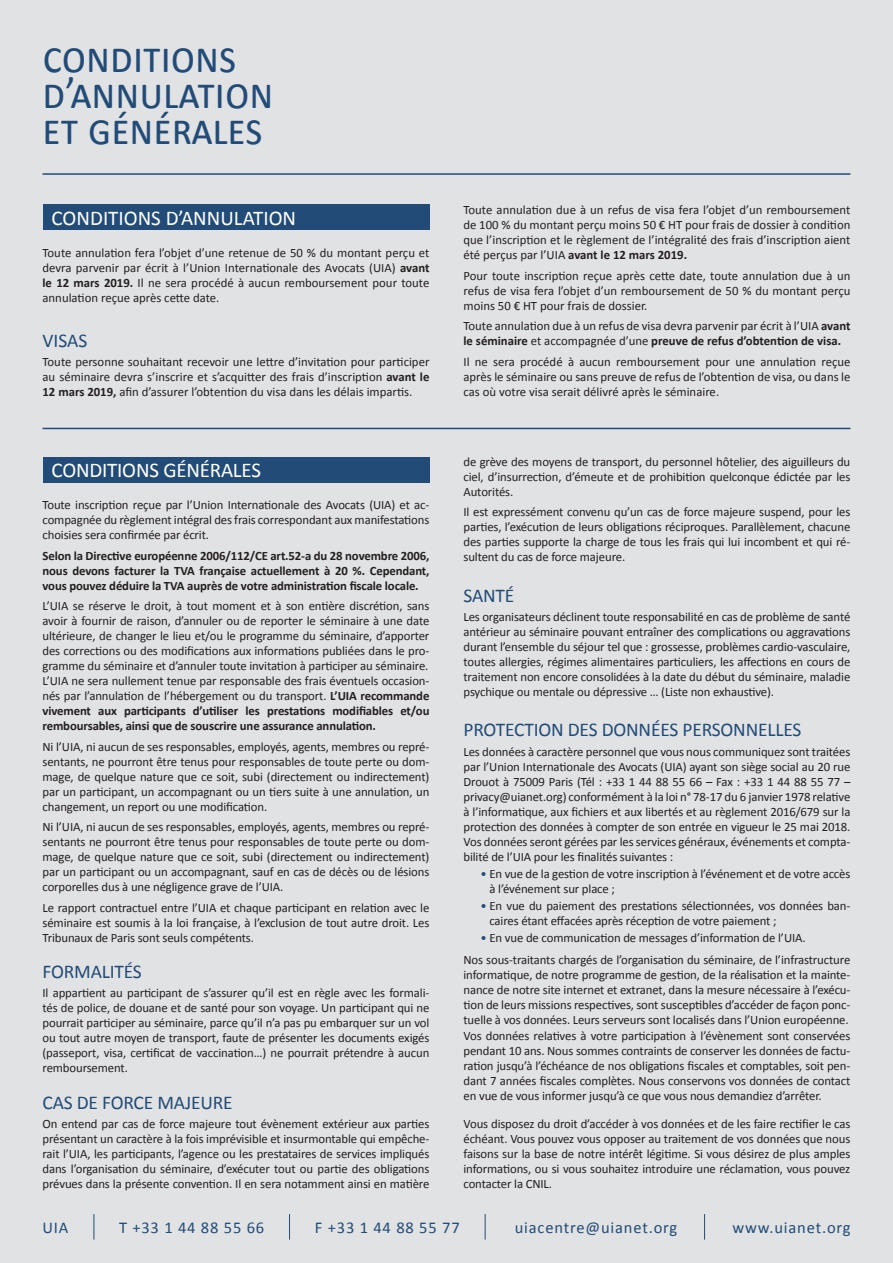
<style>
.page{position:relative;width:893px;height:1263px;background:#e1e2e4}
.page>*{position:absolute;margin:0;border:0;box-sizing:border-box;transform-origin:0 0}
.t1{font:45px/36px "Calibri";color:#224c77;scale:.93 1}
.t2{font:21px "Calibri";letter-spacing:-.01em;color:#fff}
.t3{font:19.5px "Calibri";letter-spacing:-.01em;color:#224c77}
.t4{font:16.5px "Calibri";letter-spacing:.05em;color:#224c77}
.t5{font:12.75px/15px "Calibri";letter-spacing:-.01em;color:#231f20;text-align:justify}
.t6{font:700 12.75px/15px "Calibri";letter-spacing:-.01em;color:#231f20;text-align:justify}
.s1{font-weight:700}
.s2{color:#224c77}
</style>
<div class="page">
<div style="left:43px;top:204px;width:386px;height:26px;background:#224c77"></div>
<svg style="left:94px;top:1214px;width:1px;height:25px"></svg>
<svg style="left:289px;top:1214px;width:1px;height:25px"></svg>
<svg style="left:485px;top:1214px;width:1px;height:25px"></svg>
<svg style="left:704px;top:1214px;width:1px;height:25px"></svg>
<hr style="left:43px;top:428px;width:807px;height:1px;background:#224c77">
<hr style="left:43px;top:173px;width:807px;height:2px;background:#224c77">
<div style="left:43px;top:457px;width:386px;height:26px;background:#224c77"></div>
<h1 class="t1" style="left:43px;top:37px;width:250px">conditions d’annulation et générales</h1>
<h2 class="t2" style="left:52px;top:205px;width:246px">CONDITIONS D’ANNULATION</h2>
<p class="t5" style="left:43px;top:245px;width:388px">Toute annulation fera l’objet d’une retenue de 50 % du montant perçu et devra parvenir par écrit à l’Union Internationale des Avocats (UIA) <span class="s1">avant le 12 mars 2019.</span> Il ne sera procédé à aucun remboursement pour toute annulation reçue après cette date.</p>
<h3 class="t3" style="left:43px;top:329px;width:47px">VISAS</h3>
<p class="t5" style="left:43px;top:354px;width:388px">Toute personne souhaitant recevoir une lettre d’invitation pour participer au séminaire devra s’inscrire et s’acquitter des frais d’inscription <span class="s1">avant le 12 mars 2019,</span> afin d’assurer l’obtention du visa dans les délais impartis.</p>
<h2 class="t2" style="left:52px;top:457px;width:211px">CONDITIONS GÉNÉRALES</h2>
<p class="t5" style="left:43px;top:497px;width:388px">Toute inscription reçue par l’Union Internationale des Avocats (UIA) et ac&shy;compagnée du règlement intégral des frais correspondant aux manifestations choisies sera confirmée par écrit.</p>
<p class="t6" style="left:43px;top:547px;width:388px">Selon la Directive européenne 2006/112/CE art.52-a du 28 novembre 2006, nous devons facturer la TVA française actuellement à 20 %. Cependant, vous pouvez déduire la TVA auprès de votre administration fiscale locale.</p>
<p class="t5" style="left:43px;top:598px;width:388px">L’UIA se réserve le droit, à tout moment et à son entière discrétion, sans avoir à fournir de raison, d’annuler ou de reporter le séminaire à une date ultérieure, de changer le lieu et/ou le programme du séminaire, d’apporter des corrections ou des modifications aux informations publiées dans le pro&shy;gramme du séminaire et d’annuler toute invitation à participer au séminaire.<br>L’UIA ne sera nullement tenue par responsable des frais éventuels occasion&shy;nés par l’annulation de l’hébergement ou du transport. <span class="s1">L’UIA recommande vivement aux participants d’utiliser les prestations modifiables et/ou remboursables, ainsi que de souscrire une assurance annulation.</span></p>
<p class="t5" style="left:43px;top:738px;width:388px">Ni l’UIA, ni aucun de ses responsables, employés, agents, membres ou repré&shy;sentants, ne pourront être tenus pour responsables de toute perte ou dom&shy;mage, de quelque nature que ce soit, subi (directement ou indirectement) par un participant, un accompagnant ou un tiers suite à une annulation, un changement, un report ou une modification.</p>
<p class="t5" style="left:43px;top:819px;width:388px">Ni l’UIA, ni aucun de ses responsables, employés, agents, membres ou repré&shy;sentants ne pourront être tenus pour responsables de toute perte ou dom&shy;mage, de quelque nature que ce soit, subi (directement ou indirectement) par un participant ou un accompagnant, sauf en cas de décès ou de lésions corporelles dus à une négligence grave de l’UIA.</p>
<p class="t5" style="left:43px;top:899px;width:388px">Le rapport contractuel entre l’UIA et chaque participant en relation avec le séminaire est soumis à la loi française, à l’exclusion de tout autre droit. Les Tribunaux de Paris sont seuls compétents.</p>
<h3 class="t3" style="left:43px;top:960px;width:101px">FORMALITÉS</h3>
<p class="t5" style="left:43px;top:985px;width:388px">Il appartient au participant de s’assurer qu’il est en règle avec les formali&shy;tés de police, de douane et de santé pour son voyage. Un participant qui ne pourrait participer au séminaire, parce qu’il n’a pas pu embarquer sur un vol ou tout autre moyen de transport, faute de présenter les documents exigés (passeport, visa, certificat de vaccination…) ne pourrait prétendre à aucun remboursement.</p>
<h3 class="t3" style="left:43px;top:1090px;width:192px">CAS DE FORCE MAJEURE</h3>
<p class="t5" style="left:43px;top:1116px;width:388px">On entend par cas de force majeure tout évènement extérieur aux parties présentant un caractère à la fois imprévisible et insurmontable qui empêche&shy;rait l’UIA, les participants, l’agence ou les prestataires de services impliqués dans l’organisation du séminaire, d’exécuter tout ou partie des obligations prévues dans la présente convention. Il en sera notamment ainsi en matière</p>
<p class="t5" style="left:463px;top:201px;width:388px">Toute annulation due à un refus de visa fera l’objet d’un remboursement de 100 % du montant perçu moins 50 € HT pour frais de dossier à condition que l’inscription et le règlement de l’intégralité des frais d’inscription aient été perçus par l’UIA <span class="s1">avant le 12 mars 2019.</span></p>
<p class="t5" style="left:463px;top:267px;width:388px">Pour toute inscription reçue après cette date, toute annulation due à un refus de visa fera l’objet d’un remboursement de 50 % du montant perçu moins 50 € HT pour frais de dossier.</p>
<p class="t5" style="left:463px;top:318px;width:388px">Toute annulation due à un refus de visa devra parvenir par écrit à l’UIA <span class="s1">avant le séminaire</span> et accompagnée d’une <span class="s1">preuve de refus d’obtention de visa.</span></p>
<p class="t5" style="left:463px;top:354px;width:388px">Il ne sera procédé à aucun remboursement pour une annulation reçue après le séminaire ou sans preuve de refus de l’obtention de visa, ou dans le cas où votre visa serait délivré après le séminaire.</p>
<p class="t5" style="left:463px;top:453px;width:388px">de grève des moyens de transport, du personnel hôtelier, des aiguilleurs du ciel, d’insurrection, d’émeute et de prohibition quelconque édictée par les Autorités.</p>
<p class="t5" style="left:463px;top:504px;width:388px">Il est expressément convenu qu’un cas de force majeure suspend, pour les parties, l’exécution de leurs obligations réciproques. Parallèlement, chacune des parties supporte la charge de tous les frais qui lui incombent et qui ré&shy;sultent du cas de force majeure.</p>
<h3 class="t3" style="left:463px;top:583px;width:52px">SANTÉ</h3>
<p class="t5" style="left:463px;top:609px;width:388px">Les organisateurs déclinent toute responsabilité en cas de problème de santé antérieur au séminaire pouvant entraîner des complications ou aggravations durant l’ensemble du séjour tel que : grossesse, problèmes cardio-vasculaire, toutes allergies, régimes alimentaires particuliers, les affections en cours de traitement non encore consolidées à la date du début du séminaire, maladie psychique ou mentale ou dépressive … (Liste non exhaustive).</p>
<h3 class="t3" style="left:463px;top:718px;width:339px">PROTECTION DES DONNÉES PERSONNELLES</h3>
<p class="t5" style="left:463px;top:743px;width:388px">Les données à caractère personnel que vous nous communiquez sont traitées par l’Union Internationale des Avocats (UIA) ayant son siège social au 20 rue Drouot à 75009 Paris (Tél : +33 1 44 88 55 66 – Fax : +33 1 44 88 55 77 – privacy@uianet.org) conformément à la loi n° 78-17 du 6 janvier 1978 relative à l’informatique, aux fichiers et aux libertés et au règlement 2016/679 sur la protection des données à compter de son entrée en vigueur le 25 mai 2018.<br>Vos données seront gérées par les services généraux, événements et compta&shy;bilité de l’UIA pour les finalités suivantes :</p>
<p class="t5" style="left:489px;top:865px;width:362px;text-indent:-9px"><span class="s2">•</span> En vue de la gestion de votre inscription à l’événement et de votre accès à l’événement sur place ;</p>
<p class="t5" style="left:489px;top:898px;width:362px;text-indent:-9px"><span class="s2">•</span> En vue du paiement des prestations sélectionnées, vos données ban&shy;caires étant effacées après réception de votre paiement ;</p>
<p class="t5" style="left:463px;top:926px;width:388px;line-height:21.8px;text-indent:17px"><span class="s2">•</span> En vue de communication de messages d’information de l’UIA.<br>Nos sous-traitants chargés de l’organisation du séminaire, de l’infrastructure</p>
<p class="t5" style="left:463px;top:966px;width:388px">informatique, de notre programme de gestion, de la réalisation et la mainte&shy;nance de notre site internet et extranet, dans la mesure nécessaire à l’exécu&shy;tion de leurs missions respectives, sont susceptibles d’accéder de façon ponc&shy;tuelle à vos données. Leurs serveurs sont localisés dans l’Union européenne.</p>
<p class="t5" style="left:463px;top:1028px;width:388px">Vos données relatives à votre participation à l’évènement sont conservées pendant 10 ans. Nous sommes contraints de conserver les données de factu&shy;ration jusqu’à l’échéance de nos obligations fiscales et comptables, soit pen&shy;dant 7 années fiscales complètes. Nous conservons vos données de contact en vue de vous informer jusqu’à ce que vous nous demandiez d’arrêter.</p>
<p class="t5" style="left:463px;top:1115px;width:388px">Vous disposez du droit d’accéder à vos données et de les faire rectifier le cas échéant. Vous pouvez vous opposer au traitement de vos données que nous faisons sur la base de notre intérêt légitime. Si vous désirez de plus amples informations, ou si vous souhaitez introduire une réclamation, vous pouvez contacter la CNIL.</p>
<p class="t4" style="left:43px;top:1217px;width:27px">UIA</p>
<p class="t4" style="left:119px;top:1217px;width:147px">T +33 1 44 88 55 66</p>
<p class="t4" style="left:315px;top:1217px;width:146px">F +33 1 44 88 55 77</p>
<p class="t4" style="left:515px;top:1217px;width:164px">uiacentre@uianet.org</p>
<p class="t4" style="left:732px;top:1217px;width:120px">www.uianet.org</p>
</div>
